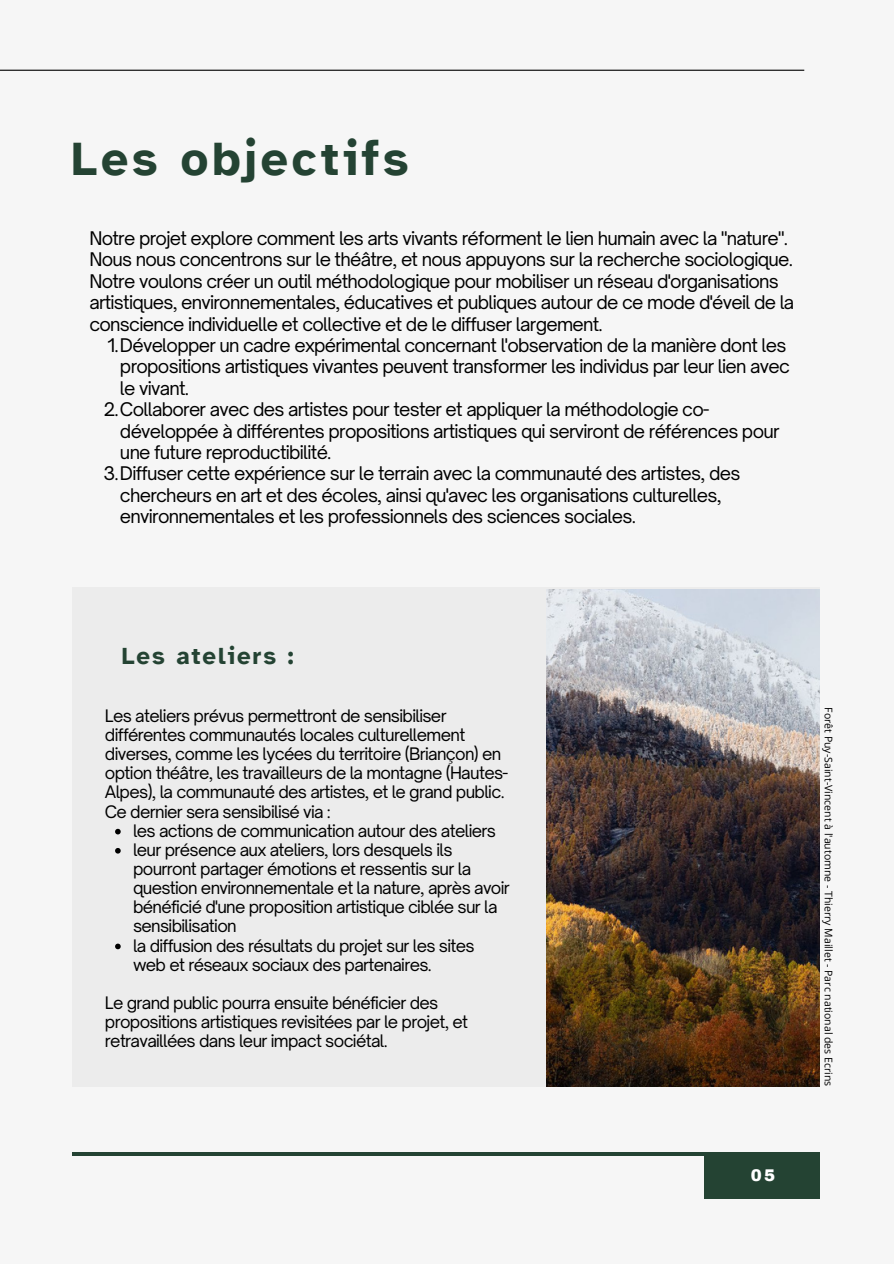
<style>
.page{position:relative;width:894px;height:1264px;background:#fff}
.page>*{position:absolute;margin:0;border:0;box-sizing:border-box;transform-origin:0 0}
.t1{font:700 48px "Atkinson Hyperlegible";letter-spacing:.08em;color:#244333}
.t2{font:700 24px "Atkinson Hyperlegible";letter-spacing:.08em;color:#244333}
.t3{font:18px/21.3px "Open Sauce One";letter-spacing:-.04em;color:#000}
.t4{font:16.5px/19.2px "Open Sauce One";letter-spacing:-.04em;color:#000}
.t5{font:900 16.5px "Archivo";color:#fff}
.t6{font:10.5px "Open Sans";color:#000}
</style>
<div class="page">
<div style="left:0;top:0;width:893px;height:1263px;background:#f6f6f6"></div>
<div style="left:72px;top:588px;width:747px;height:498px;background:#ececec"></div>
<img style="left:546px;top:589px;width:272px;height:497px">
<hr style="left:0;top:70px;width:804px;height:1px;background:#000">
<div style="left:704px;top:1152px;width:115px;height:46px;background:#244333"></div>
<hr style="left:72px;top:1152px;width:747px;height:3px;background:#244333">
<svg style="left:115px;top:828px;width:6px;height:6px"></svg>
<svg style="left:115px;top:848px;width:6px;height:5px"></svg>
<svg style="left:115px;top:943px;width:6px;height:6px"></svg>
<h1 class="t1" style="left:71px;top:131px;width:339px">Les objectifs</h1>
<p class="t3" style="left:89px;top:227px;width:706px">Notre projet explore comment les arts vivants réforment le lien humain avec la "nature".<br>Nous nous concentrons sur le théâtre, et nous appuyons sur la recherche sociologique.<br>Notre voulons créer un outil méthodologique pour mobiliser un réseau d'organisations artistiques, environnementales, éducatives et publiques autour de ce mode d'éveil de la conscience individuelle et collective et de le diffuser largement.</p>
<p class="t3" style="left:107px;top:334px;width:680px">1.Développer un cadre expérimental concernant l'observation de la manière dont les</p>
<p class="t3" style="left:120px;top:355px;width:671px">propositions artistiques vivantes peuvent transformer les individus par leur lien avec</p>
<p class="t3" style="left:120px;top:377px;width:71px">le vivant.</p>
<p class="t3" style="left:104px;top:398px;width:607px">2.Collaborer avec des artistes pour tester et appliquer la méthodologie co-</p>
<p class="t3" style="left:120px;top:420px;width:661px">développée à différentes propositions artistiques qui serviront de références pour</p>
<p class="t3" style="left:120px;top:441px;width:213px">une future reproductibilité.</p>
<p class="t3" style="left:103px;top:462px;width:638px">3.Diffuser cette expérience sur le terrain avec la communauté des artistes, des</p>
<p class="t3" style="left:120px;top:484px;width:603px">chercheurs en art et des écoles, ainsi qu'avec les organisations culturelles,</p>
<p class="t3" style="left:120px;top:505px;width:517px">environnementales et les professionnels des sciences sociales.</p>
<h2 class="t2" style="left:122px;top:642px;width:173px">Les ateliers :</h2>
<p class="t4" style="left:105px;top:705px;width:404px">Les ateliers prévus permettront de sensibiliser différentes communautés locales culturellement diverses, comme les lycées du territoire (Briançon) en option théâtre, les travailleurs de la montagne (Hautes-Alpes), la communauté des artistes, et le grand public.<br>Ce dernier sera sensibilisé via :</p>
<p class="t4" style="left:133px;top:820px;width:378px">les actions de communication autour des ateliers leur présence aux ateliers, lors desquels ils pourront partager émotions et ressentis sur la question environnementale et la nature, après avoir bénéficié d'une proposition artistique ciblée sur la sensibilisation<br>la diffusion des résultats du projet sur les sites web et réseaux sociaux des partenaires.</p>
<p class="t4" style="left:105px;top:992px;width:364px">Le grand public pourra ensuite bénéficier des propositions artistiques revisitées par le projet, et retravaillées dans leur impact sociétal.</p>
<p class="t5" style="left:750px;top:1165px;width:26px">05</p>
<p class="t6" style="left:835px;top:707px;width:380px;rotate:90deg">Forêt Puy-Saint-Vincent à l'automne - Thierry Maillet - Parc national des Ecrins</p>
</div>
